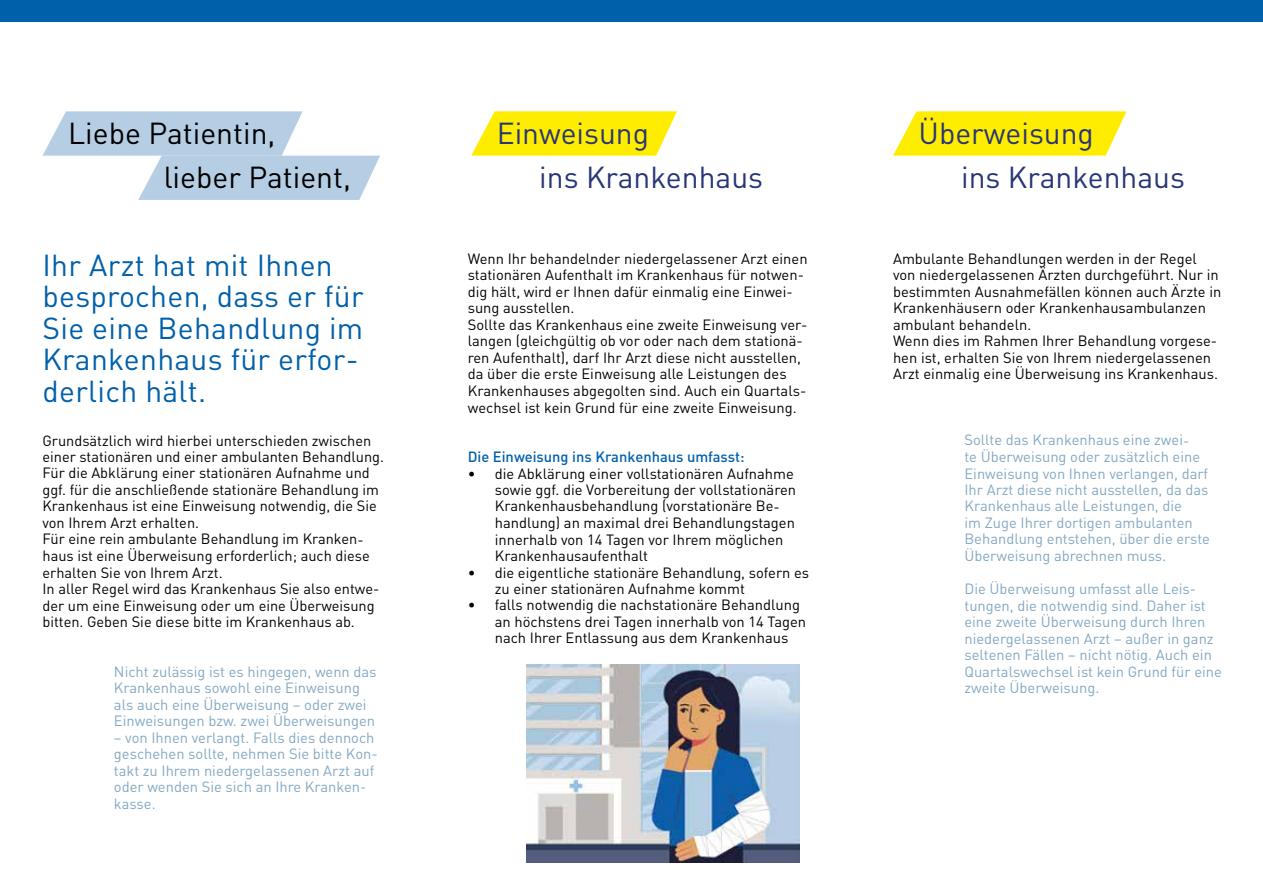
<style>
.page{position:relative;width:1263px;height:893px;background:#fff}
.page>*{position:absolute;margin:0;border:0;box-sizing:border-box;transform-origin:0 0}
.t1{font:30px/31.5px "DIN Pro";letter-spacing:.01em;color:#0060aa}
.t2{font:30px "DIN Pro";color:#283577}
.t3{font:30px "DIN Pro";color:#000}
.t4{font:14.7px/16.5px "DIN Pro";color:#000}
.t5{font:14.7px/16.5px "DIN Pro";color:#83a8c3}
.t6{font:500 14.7px "DIN Pro";color:#0060aa}
</style>
<div class="page">
<div style="left:0;top:0;width:1263px;height:21px;background:#0060aa"></div>
<img style="left:526px;top:664px;width:273px;height:198px">
<svg style="left:471px;top:111px;width:206px;height:45px;background:#ffef1f"></svg>
<svg style="left:893px;top:111px;width:233px;height:45px;background:#ffee1b"></svg>
<svg style="left:43px;top:111px;width:337px;height:89px"></svg>
<h1 class="t3" style="left:68px;top:112px;width:209px">Liebe Patientin,</h1>
<h1 class="t2" style="left:497px;top:112px;width:154px">Einweisung</h1>
<h1 class="t2" style="left:918px;top:112px;width:177px">Überweisung</h1>
<h1 class="t3" style="left:164px;top:157px;width:189px">lieber Patient,</h1>
<h1 class="t2" style="left:539px;top:157px;width:225px">ins Krankenhaus</h1>
<h1 class="t2" style="left:961px;top:157px;width:225px">ins Krankenhaus</h1>
<h1 class="t1" style="left:43px;top:248px;width:323px">Ihr Arzt hat mit Ihnen besprochen, dass er für<br>Sie eine Behandlung im<br>Krankenhaus für erfor&shy;derlich hält.</h1>
<p class="t4" style="left:468px;top:250px;width:341px">Wenn Ihr behandelnder niedergelassener Arzt einen stationären Aufenthalt im Krankenhaus für notwen&shy;dig hält, wird er Ihnen dafür einmalig eine Einwei&shy;sung ausstellen.<br>Sollte das Krankenhaus eine zweite Einweisung ver&shy;langen (gleichgültig ob vor oder nach dem stationä&shy;ren Aufenthalt), darf Ihr Arzt diese nicht ausstellen, da über die erste Einweisung alle Leistungen des Krankenhauses abgegolten sind. Auch ein Quartals&shy;wechsel ist kein Grund für eine zweite Einweisung.</p>
<p class="t6" style="left:468px;top:447px;width:278px">Die Einweisung ins Krankenhaus umfasst:</p>
<p class="t4" style="left:495px;top:464px;width:303px;text-indent:-27px">• die Abklärung einer vollstationären Aufnahme sowie ggf. die Vorbereitung der vollstationären Krankenhausbehandlung (vorstationäre Be&shy;handlung) an maximal drei Behandlungstagen innerhalb von 14 Tagen vor Ihrem möglichen Krankenhausaufenthalt</p>
<p class="t4" style="left:495px;top:563px;width:316px;text-indent:-27px">• die eigentliche stationäre Behandlung, sofern es zu einer stationären Aufnahme kommt</p>
<p class="t4" style="left:495px;top:596px;width:313px;text-indent:-27px">• falls notwendig die nachstationäre Behandlung an höchstens drei Tagen innerhalb von 14 Tagen nach Ihrer Entlassung aus dem Krankenhaus</p>
<p class="t4" style="left:43px;top:431px;width:343px">Grundsätzlich wird hierbei unterschieden zwischen einer stationären und einer ambulanten Behandlung.<br>Für die Abklärung einer stationären Aufnahme und ggf. für die anschließende stationäre Behandlung im Krankenhaus ist eine Einweisung notwendig, die Sie von Ihrem Arzt erhalten.<br>Für eine rein ambulante Behandlung im Kranken&shy;haus ist eine Überweisung erforderlich; auch diese erhalten Sie von Ihrem Arzt.<br>In aller Regel wird das Krankenhaus Sie also entwe&shy;der um eine Einweisung oder um eine Überweisung bitten. Geben Sie diese bitte im Krankenhaus ab.</p>
<p class="t5" style="left:114px;top:662px;width:264px">Nicht zulässig ist es hingegen, wenn das Krankenhaus sowohl eine Einweisung als auch eine Überweisung – oder zwei Einweisungen bzw. zwei Überweisungen</p>
<p class="t5" style="left:114px;top:728px;width:265px">– von Ihnen verlangt. Falls dies dennoch geschehen sollte, nehmen Sie bitte Kon&shy;takt zu Ihrem niedergelassenen Arzt auf oder wenden Sie sich an Ihre Kranken&shy;kasse.</p>
<p class="t4" style="left:893px;top:250px;width:330px">Ambulante Behandlungen werden in der Regel von niedergelassenen Ärzten durchgeführt. Nur in bestimmten Ausnahmefällen können auch Ärzte in Krankenhäusern oder Krankenhausambulanzen ambulant behandeln.<br>Wenn dies im Rahmen Ihrer Behandlung vorgese&shy;hen ist, erhalten Sie von Ihrem niedergelassenen Arzt einmalig eine Überweisung ins Krankenhaus.</p>
<p class="t5" style="left:964px;top:431px;width:247px">Sollte das Krankenhaus eine zwei-<br>te Überweisung oder zusätzlich eine Einweisung von Ihnen verlangen, darf Ihr Arzt diese nicht ausstellen, da das Krankenhaus alle Leistungen, die<br>im Zuge Ihrer dortigen ambulanten Behandlung entstehen, über die erste Überweisung abrechnen muss.</p>
<p class="t5" style="left:964px;top:580px;width:259px">Die Überweisung umfasst alle Leis&shy;tungen, die notwendig sind. Daher ist eine zweite Überweisung durch Ihren niedergelassenen Arzt – außer in ganz seltenen Fällen – nicht nötig. Auch ein Quartalswechsel ist kein Grund für eine zweite Überweisung.</p>
</div>
